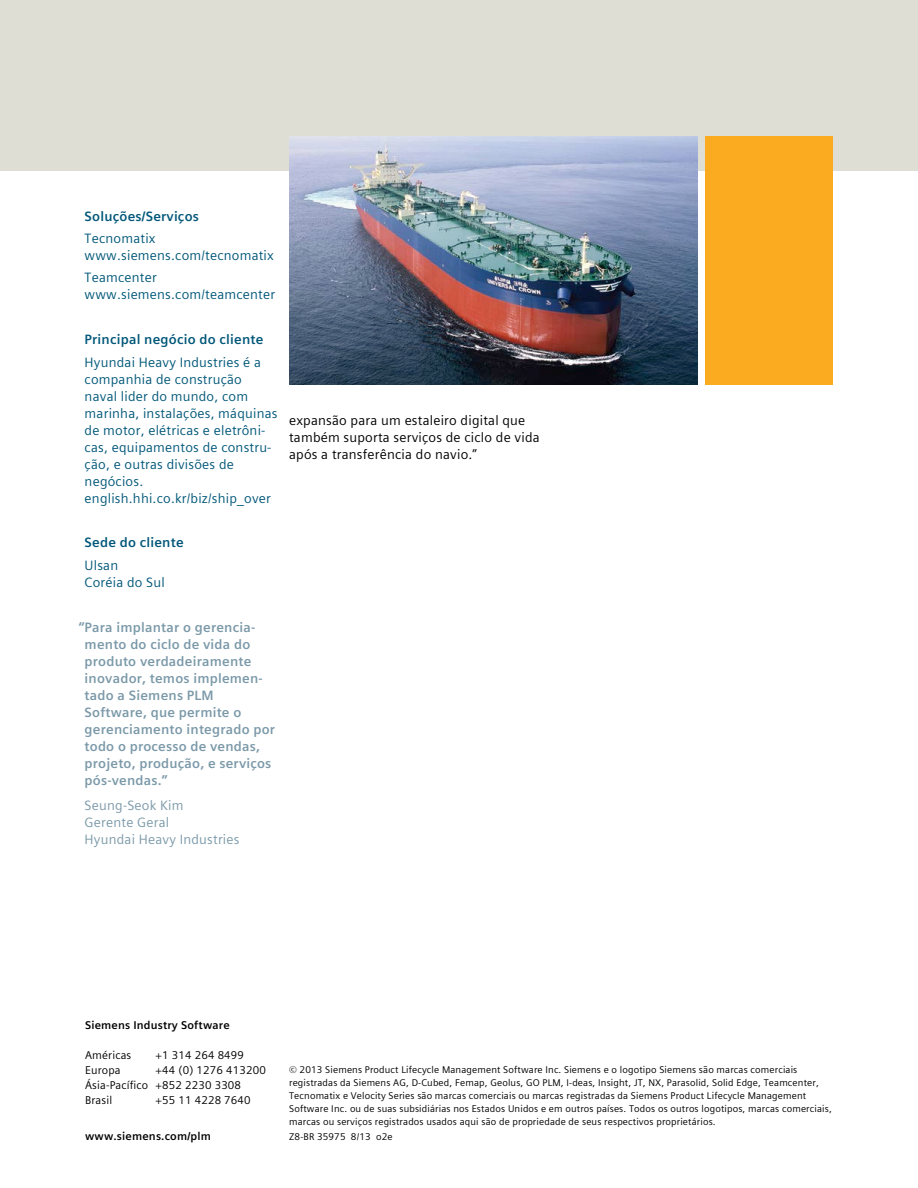
<style>
.page{position:relative;width:918px;height:1188px;background:#fff}
.page>*{position:absolute;margin:0;border:0;box-sizing:border-box;transform-origin:0 0}
.t1{font:13.5px/17px "Siemens Sans Global";letter-spacing:.015em;color:#005779}
.t2{font:700 13.5px/17px "Siemens Sans Global";letter-spacing:.015em;color:#7b99a9}
.t3{font:13.5px/17px "Siemens Sans Global";letter-spacing:.015em;color:#000}
.t4{font:700 13.5px "Siemens Sans Global";letter-spacing:.015em;color:#005779}
.t5{font:13.5px/17px "Siemens Sans Global";letter-spacing:.015em;color:#7b99a9}
.t6{font:11.25px/14.9px "Siemens Sans Global";letter-spacing:.015em;color:#000}
.t7{font:700 11.25px "Siemens Sans Global";letter-spacing:.015em;color:#000}
.t8{font:9.75px/13px "Siemens Sans Global";letter-spacing:.015em;color:#000}
</style>
<div class="page">
<div style="left:0;top:0;width:918px;height:170px;background:#dfded4"></div>
<img style="left:289px;top:136px;width:408px;height:248px">
<div style="left:706px;top:136px;width:127px;height:248px;background:#fbab1f"></div>
<h1 class="t4" style="left:85px;top:205px;width:116px">Soluções/Serviços</h1>
<h1 class="t1" style="left:85px;top:230px;width:191px">Tecnomatix www.siemens.com/tecnomatix</h1>
<h1 class="t1" style="left:85px;top:269px;width:192px">Teamcenter www.siemens.com/teamcenter</h1>
<h1 class="t4" style="left:85px;top:329px;width:180px">Principal negócio do cliente</h1>
<p class="t1" style="left:85px;top:354px;width:194px">Hyundai Heavy Industries é a companhia de construção naval lider do mundo, com marinha, instalações, máquinas de motor, elétricas e eletrôni&shy;cas, equipamentos de constru&shy;ção, e outras divisões de negócios. english.hhi.co.kr/biz/ship_over</p>
<h1 class="t4" style="left:85px;top:532px;width:101px">Sede do cliente</h1>
<h1 class="t1" style="left:85px;top:557px;width:82px">Ulsan<br>Coréia do Sul</h1>
<p class="t2" style="left:85px;top:619px;width:192px;text-indent:-6px">“Para implantar o gerencia&shy;mento do ciclo de vida do produto verdadeiramente inovador, temos implemen&shy;tado a Siemens PLM<br>Software, que permite o gerenciamento integrado por todo o processo de vendas, projeto, produção, e serviços pós-vendas.”</p>
<h1 class="t5" style="left:85px;top:797px;width:156px">Seung-Seok Kim<br>Gerente Geral<br>Hyundai Heavy Industries</h1>
<h1 class="t3" style="left:289px;top:412px;width:252px">expansão para um estaleiro digital que também suporta serviços de ciclo de vida após a transferência do navio.”</h1>
<p class="t7" style="left:85px;top:1017px;width:146px">Siemens Industry Software</p>
<p class="t6" style="left:85px;top:1048px;width:48px">Américas</p>
<p class="t6" style="left:156px;top:1048px;width:90px">+1 314 264 8499</p>
<p class="t6" style="left:85px;top:1063px;width:37px">Europa</p>
<p class="t6" style="left:85px;top:1063px;width:182px;text-indent:71px">+44 (0) 1276 413200<br>Ásia-Pacífico +852 2230 3308<br>Brasil</p>
<p class="t6" style="left:156px;top:1093px;width:97px">+55 11 4228 7640</p>
<p class="t8" style="left:289px;top:1063px;width:544px">© 2013 Siemens Product Lifecycle Management Software Inc. Siemens e o logotipo Siemens são marcas comerciais registradas da Siemens AG, D-Cubed, Femap, Geolus, GO PLM, I-deas, Insight, JT, NX, Parasolid, Solid Edge, Teamcenter, Tecnomatix e Velocity Series são marcas comerciais ou marcas registradas da Siemens Product Lifecycle Management Software Inc. ou de suas subsidiárias nos Estados Unidos e em outros países. Todos os outros logotipos, marcas comerciais, marcas ou serviços registrados usados aqui são de propriedade de seus respectivos proprietários.</p>
<p class="t7" style="left:85px;top:1127px;width:127px">www.siemens.com/plm</p>
<p class="t8" style="left:289px;top:1130px;width:105px">Z8-BR 35975 8/13 o2e</p>
</div>
